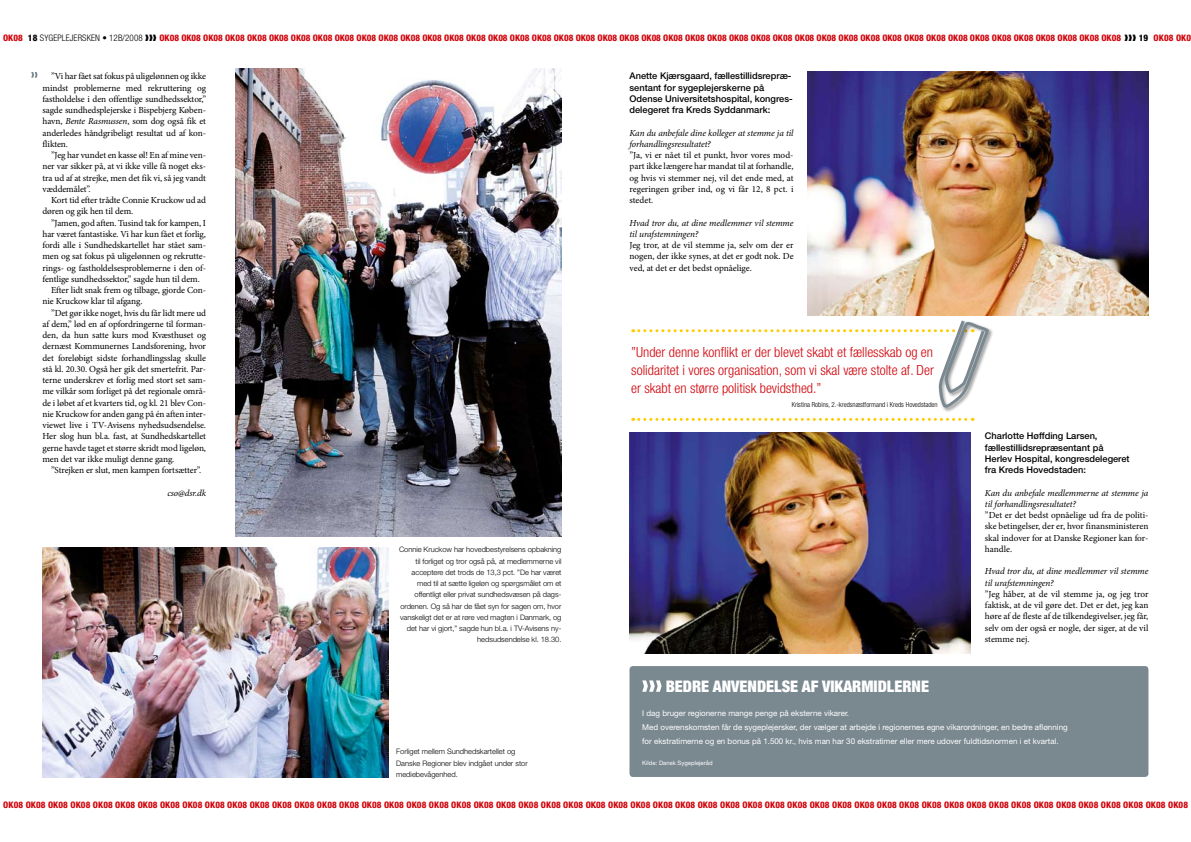
<style>
.page{position:relative;width:1191px;height:842px;background:#fff}
.page>*{position:absolute;margin:0;border:0;box-sizing:border-box;transform-origin:0 0}
.t1{font:900 condensed 16px "Helvetica Neue LT Std";color:#fff}
.t2{font:300 condensed 14px/18px "Helvetica Neue LT Std";color:#d1050c;text-align:justify}
.t3{font:9.2px/11.2px "Minion Pro";letter-spacing:-.01em;color:#000;text-align:justify}
.t4{font:italic 9.2px/11.2px "Minion Pro";letter-spacing:-.01em;color:#000}
.t5{font:500 9.2px/11.2px "Helvetica Neue LT Std";color:#000}
.t6{font:800 condensed 9px "Helvetica Neue LT Std";letter-spacing:.01em;color:#d1050c}
.t7{font:8px/14.1px "Helvetica Neue LT Std";color:#fff}
.t8{font:300 7.5px/11.2px "Helvetica Neue LT Std";letter-spacing:-.005em;color:#000;text-align:right}
.t9{font:300 condensed 7px "Helvetica Neue LT Std";color:#000}
.t10{font:6px "Helvetica Neue LT Std";color:#fff}
.s1{color:#000}
.s2{font-weight:300;color:#000}
.s3{font-style:italic}
</style>
<div class="page">
<div style="left:629px;top:666px;width:519px;height:111px;background:#7a8890;border-radius:3px"></div>
<svg style="left:642px;top:680px;width:19px;height:12px"></svg>
<img style="left:235px;top:69px;width:326px;height:467px">
<img style="left:43px;top:547px;width:345px;height:231px">
<svg style="left:31px;top:72px;width:7px;height:6px"></svg>
<img style="left:629px;top:432px;width:341px;height:221px">
<img style="left:807px;top:72px;width:341px;height:244px">
<svg style="left:633px;top:320px;width:357px;height:101px"></svg>
<p class="t6" style="left:3px;top:32px;width:1146px">OK08 <span class="s1">18</span> <span class="s2">Sygeplejersken • 12B/2008</span> <span class="s1">❱❱❱</span> OK08 OK08 OK08 OK08 OK08 OK08 OK08 OK08 OK08 OK08 OK08 OK08 OK08 OK08 OK08 OK08 OK08 OK08 OK08 OK08 OK08 OK08 OK08 OK08 OK08 OK08 OK08 OK08 OK08 OK08 OK08 OK08 OK08 OK08 OK08 OK08 OK08 OK08 OK08 OK08 OK08 OK08 OK08 OK08 <span class="s1">❱❱❱ 19</span></p>
<p class="t6" style="left:1153px;top:33px;width:39px">OK08 OK0</p>
<p class="t3" style="left:43px;top:71px;width:165px;text-indent:9px">”Vi har fået sat fokus på uligelønnen og ikke mindst problemerne med rekruttering og fastholdelse i den offentlige sundhedssektor,” sagde sundhedsplejerske i Bispebjerg Køben&shy;havn, <span class="s3">Bente Rasmussen</span>, som dog også fik et anderledes håndgribeligt resultat ud af kon&shy;flikten.</p>
<p class="t3" style="left:43px;top:150px;width:165px;text-indent:9px">”Jeg har vundet en kasse øl! En af mine ven&shy;ner var sikker på, at vi ikke ville få noget eks&shy;tra ud af at strejke, men det fik vi, så jeg vandt væddemålet”.</p>
<p class="t3" style="left:43px;top:195px;width:165px;text-indent:9px">Kort tid efter trådte Connie Kruckow ud ad døren og gik hen til dem.</p>
<p class="t3" style="left:51px;top:217px;width:156px">”Jamen, god aften. Tusind tak for kampen, I</p>
<p class="t3" style="left:43px;top:228px;width:165px">har været fantastiske. Vi har kun fået et forlig,</p>
<p class="t3" style="left:43px;top:240px;width:165px">fordi alle i Sundhedskartellet har stået sam-</p>
<p class="t3" style="left:43px;top:251px;width:165px">men og sat fokus på uligelønnen og rekrutte-</p>
<p class="t3" style="left:43px;top:262px;width:165px">rings- og fastholdelsesproblemerne i den of-</p>
<p class="t3" style="left:43px;top:273px;width:159px">fentlige sundhedssektor,” sagde hun til dem.</p>
<p class="t3" style="left:51px;top:285px;width:156px">Efter lidt snak frem og tilbage, gjorde Con-</p>
<p class="t3" style="left:43px;top:296px;width:101px">nie Kruckow klar til afgang.</p>
<p class="t3" style="left:51px;top:307px;width:156px">”Det gør ikke noget, hvis du får lidt mere ud</p>
<p class="t3" style="left:43px;top:318px;width:165px">af dem,” lød en af opfordringerne til forman-</p>
<p class="t3" style="left:43px;top:329px;width:165px">den, da hun satte kurs mod Kvæsthuset og</p>
<p class="t3" style="left:43px;top:341px;width:165px">dernæst Kommunernes Landsforening, hvor</p>
<p class="t3" style="left:43px;top:352px;width:165px">det foreløbigt sidste forhandlingsslag skulle</p>
<p class="t3" style="left:43px;top:363px;width:165px">stå kl. 20.30. Også her gik det smertefrit. Par-</p>
<p class="t3" style="left:43px;top:374px;width:165px">terne underskrev et forlig med stort set sam-</p>
<p class="t3" style="left:43px;top:386px;width:165px">me vilkår som forliget på det regionale områ-</p>
<p class="t3" style="left:43px;top:397px;width:165px">de i løbet af et kvarters tid, og kl. 21 blev Con-</p>
<p class="t3" style="left:43px;top:408px;width:165px">nie Kruckow for anden gang på én aften inter-</p>
<p class="t3" style="left:43px;top:419px;width:165px">viewet live i TV-Avisens nyhedsudsendelse.</p>
<p class="t3" style="left:43px;top:431px;width:165px">Her slog hun bl.a. fast, at Sundhedskartellet</p>
<p class="t3" style="left:43px;top:442px;width:165px">gerne havde taget et større skridt mod ligeløn,</p>
<p class="t3" style="left:43px;top:453px;width:133px">men det var ikke muligt denne gang.</p>
<p class="t3" style="left:51px;top:464px;width:152px">”Strejken er slut, men kampen fortsætter”.</p>
<p class="t4" style="left:167px;top:487px;width:40px">cso@dsr.dk</p>
<p class="t8" style="left:399px;top:544px;width:164px">Connie Kruckow har hovedbestyrelsens opbakning til forliget og tror også på, at medlemmerne vil acceptere det trods de 13,3 pct. ”De har været med til at sætte ligeløn og spørgsmålet om et offentligt eller privat sundhedsvæsen på dags&shy;ordenen. Og så har de fået syn for sagen om, hvor vanskeligt det er at røre ved magten i Danmark, og det har vi gjort,” sagde hun bl.a. i TV-Avisens ny&shy;hedsudsendelse kl. 18.30.</p>
<p class="t8" style="left:396px;top:746px;width:133px;text-align:left">Forliget mellem Sundhedskartellet og<br>Danske Regioner blev indgået under stor mediebevågenhed.</p>
<p class="t5" style="left:629px;top:70px;width:165px">Anette Kjærsgaard, fællestillidsrepræ&shy;sentant for sygeplejerskerne på Odense Universitetshospital, kongres&shy;delegeret fra Kreds Syddanmark:</p>
<p class="t4" style="left:629px;top:127px;width:165px">Kan du anbefale dine kolleger at stemme ja til forhandlingsresultatet?</p>
<p class="t3" style="left:629px;top:150px;width:165px">”Ja, vi er nået til et punkt, hvor vores mod&shy;part ikke længere har mandat til at forhandle, og hvis vi stemmer nej, vil det ende med, at regeringen griber ind, og vi får 12, 8 pct. i stedet.</p>
<p class="t4" style="left:629px;top:217px;width:165px">Hvad tror du, at dine medlemmer vil stemme til urafstemningen?</p>
<p class="t3" style="left:629px;top:240px;width:166px">Jeg tror, at de vil stemme ja, selv om der er nogen, der ikke synes, at det er godt nok. De ved, at det er det bedst opnåelige.</p>
<h2 class="t2" style="left:631px;top:343px;width:304px">”Under denne konflikt er der blevet skabt et fællesskab og en solidaritet i vores organisation, som vi skal være stolte af. Der er skabt en større politisk bevidsthed.”</h2>
<p class="t9" style="left:791px;top:401px;width:147px">Kristina Robins, 2.-kredsnæstformand i Kreds Hovedstaden</p>
<p class="t5" style="left:985px;top:430px;width:146px">Charlotte Høffding Larsen, fællestillidsrepræsentant på<br>Herlev Hospital, kongresdelegeret fra Kreds Hovedstaden:</p>
<p class="t4" style="left:985px;top:487px;width:165px">Kan du anbefale medlemmerne at stemme ja til forhandlingsresultatet?</p>
<p class="t3" style="left:985px;top:510px;width:165px">”Det er det bedst opnåelige ud fra de politi&shy;ske betingelser, der er, hvor finansministeren skal indover for at Danske Regioner kan for&shy;handle.</p>
<p class="t4" style="left:985px;top:566px;width:165px">Hvad tror du, at dine medlemmer vil stemme til urafstemningen?</p>
<p class="t3" style="left:985px;top:588px;width:165px">”Jeg håber, at de vil stemme ja, og jeg tror faktisk, at de vil gøre det. Det er det, jeg kan høre af de fleste af de tilkendegivelser, jeg får, selv om der også er nogle, der siger, at de vil stemme nej.</p>
<h1 class="t1" style="left:666px;top:676px;width:265px">BEDRE ANVENDELSE AF VIKARMIDLERNE</h1>
<p class="t7" style="left:642px;top:706px;width:427px">I dag bruger regionerne mange penge på eksterne vikarer.<br>Med overenskomsten får de sygeplejersker, der vælger at arbejde i regionernes egne vikarordninger, en bedre aflønning for ekstratimerne og en bonus på 1.500 kr., hvis man har 30 ekstratimer eller mere udover fuldtidsnormen i et kvartal.</p>
<p class="t10" style="left:642px;top:759px;width:72px">Kilde: Dansk Sygeplejeråd</p>
<p class="t6" style="left:3px;top:799px;width:1186px">OK08 OK08 OK08 OK08 OK08 OK08 OK08 OK08 OK08 OK08 OK08 OK08 OK08 OK08 OK08 OK08 OK08 OK08 OK08 OK08 OK08 OK08 OK08 OK08 OK08 OK08 OK08 OK08 OK08 OK08 OK08 OK08 OK08 OK08 OK08 OK08 OK08 OK08 OK08 OK08 OK08 OK08 OK08 OK08 OK08 OK08 OK08 OK08 OK08 OK08 OK08 OK08 OK08</p>
</div>
